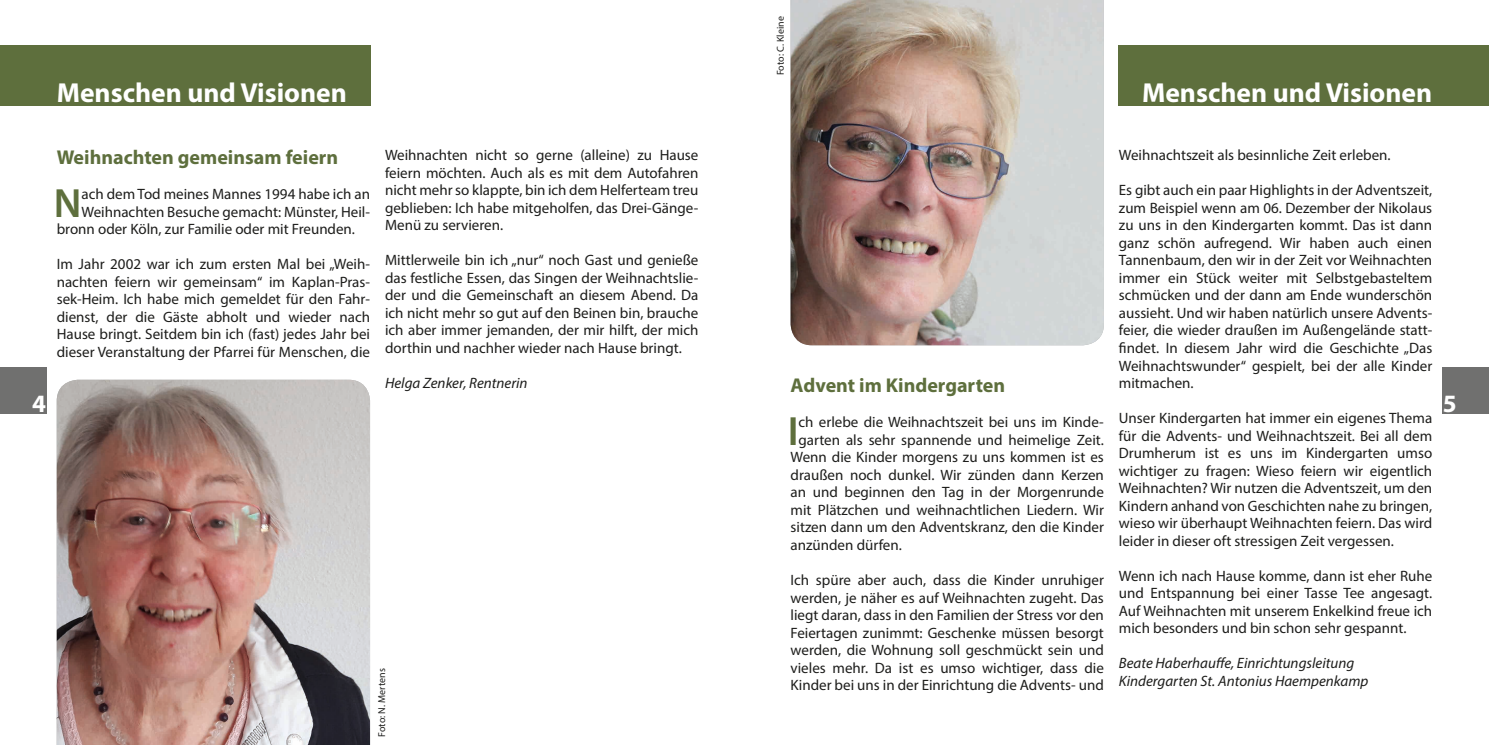
<style>
.page{position:relative;width:1489px;height:745px;background:#fff}
.page>*{position:absolute;margin:0;border:0;box-sizing:border-box;transform-origin:0 0}
.t1{font:600 41px "Myriad Pro";color:#5e6f3d}
.t2{font:700 27.5px "Myriad Pro";color:#fff}
.t3{font:700 25px "Myriad Pro";color:#fff}
.t4{font:700 20px "Myriad Pro";color:#5e6f3d}
.t5{font:15px/17.5px "Myriad Pro";color:#1d1d1b;text-align:justify}
.t6{font:italic 15px "Myriad Pro";color:#1d1d1b}
.t7{font:10px "Myriad Pro";color:#1d1d1b}
</style>
<div class="page">
<div style="left:0;top:45px;width:370px;height:60px;background:#5e6f3d"></div>
<div style="left:1118px;top:45px;width:370px;height:60px;background:#5e6f3d"></div>
<div style="left:0;top:367px;width:46px;height:46px;background:#70706f"></div>
<div style="left:1442px;top:367px;width:46px;height:46px;background:#70706f"></div>
<img style="left:57px;top:379px;width:313px;height:365px">
<img style="left:790px;top:0;width:313px;height:345px">
<p class="t7" style="left:774px;top:75px;width:60px;rotate:-90deg">Foto: C. Kleine</p>
<p class="t2" style="left:57px;top:75px;width:292px">Menschen und Visionen</p>
<p class="t2" style="left:1141px;top:74px;width:292px">Menschen und Visionen</p>
<p class="t4" style="left:57px;top:144px;width:283px">Weihnachten gemeinsam feiern</p>
<p class="t1" style="left:54px;top:176px;width:29px">N</p>
<p class="t5" style="left:81px;top:185px;width:290px">ach dem Tod meines Mannes 1994 habe ich an</p>
<p class="t5" style="left:385px;top:146px;width:315px">Weihnachten nicht so gerne (alleine) zu Hause feiern möchten. Auch als es mit dem Autofahren nicht mehr so klappte, bin ich dem Helferteam treu geblieben: Ich habe mitgeholfen, das Drei-Gänge-Menü zu servieren.</p>
<p class="t5" style="left:385px;top:251px;width:315px">Mittlerweile bin ich „nur“ noch Gast und genieße das festliche Essen, das Singen der Weihnachtslie&shy;der und die Gemeinschaft an diesem Abend. Da ich nicht mehr so gut auf den Beinen bin, brauche ich aber immer jemanden, der mir hilft, der mich dorthin und nachher wieder nach Hause bringt.</p>
<p class="t6" style="left:385px;top:373px;width:144px">Helga Zenker, Rentnerin</p>
<p class="t5" style="left:1118px;top:146px;width:273px">Weihnachtszeit als besinnliche Zeit erleben.</p>
<p class="t5" style="left:1118px;top:181px;width:315px">Es gibt auch ein paar Highlights in der Adventszeit, zum Beispiel wenn am 06. Dezember der Nikolaus zu uns in den Kindergarten kommt. Das ist dann ganz schön aufregend. Wir haben auch einen Tannenbaum, den wir in der Zeit vor Weihnachten immer ein Stück weiter mit Selbstgebasteltem schmücken und der dann am Ende wunderschön aussieht. Und wir haben natürlich unsere Advents&shy;feier, die wieder draußen im Außengelände statt&shy;findet. In diesem Jahr wird die Geschichte „Das Weihnachtswunder“ gespielt, bei der alle Kinder mitmachen.</p>
<p class="t5" style="left:1118px;top:409px;width:315px">Unser Kindergarten hat immer ein eigenes Thema für die Advents- und Weihnachtszeit. Bei all dem Drumherum ist es uns im Kindergarten umso wichtiger zu fragen: Wieso feiern wir eigentlich Weihnachten? Wir nutzen die Adventszeit, um den Kindern anhand von Geschichten nahe zu bringen, wieso wir überhaupt Weihnachten feiern. Das wird leider in dieser oft stressigen Zeit vergessen.</p>
<p class="t5" style="left:1118px;top:566px;width:315px">Wenn ich nach Hause komme, dann ist eher Ruhe und Entspannung bei einer Tasse Tee angesagt.<br>Auf Weihnachten mit unserem Enkelkind freue ich mich besonders und bin schon sehr gespannt.</p>
<p class="t6" style="left:1118px;top:653px;width:237px">Beate Haberhauffe, Einrichtungsleitung</p>
<p class="t6" style="left:1118px;top:671px;width:251px">Kindergarten St. Antonius Haempenkamp</p>
<p class="t5" style="left:81px;top:202px;width:290px">Weihnachten Besuche gemacht: Münster, Heil-</p>
<p class="t5" style="left:57px;top:220px;width:300px">bronn oder Köln, zur Familie oder mit Freunden.</p>
<p class="t5" style="left:57px;top:255px;width:315px">Im Jahr 2002 war ich zum ersten Mal bei „Weih&shy;nachten feiern wir gemeinsam“ im Kaplan-Pras&shy;sek-Heim. Ich habe mich gemeldet für den Fahr&shy;dienst, der die Gäste abholt und wieder nach Hause bringt. Seitdem bin ich (fast) jedes Jahr bei dieser Veranstaltung der Pfarrei für Menschen, die</p>
<p class="t4" style="left:790px;top:372px;width:216px">Advent im Kindergarten</p>
<p class="t1" style="left:787px;top:404px;width:12px">I</p>
<p class="t5" style="left:798px;top:413px;width:307px">ch erlebe die Weihnachtszeit bei uns im Kinde-</p>
<p class="t3" style="left:32px;top:387px;width:15px">4</p>
<p class="t3" style="left:1442px;top:387px;width:15px">5</p>
<p class="t5" style="left:798px;top:430px;width:307px">garten als sehr spannende und heimelige Zeit.</p>
<p class="t5" style="left:790px;top:448px;width:315px">Wenn die Kinder morgens zu uns kommen ist es</p>
<p class="t5" style="left:790px;top:465px;width:315px">draußen noch dunkel. Wir zünden dann Kerzen</p>
<p class="t5" style="left:790px;top:483px;width:315px">an und beginnen den Tag in der Morgenrunde</p>
<p class="t5" style="left:790px;top:500px;width:315px">mit Plätzchen und weihnachtlichen Liedern. Wir</p>
<p class="t5" style="left:790px;top:518px;width:315px">sitzen dann um den Adventskranz, den die Kinder</p>
<p class="t5" style="left:790px;top:535px;width:113px">anzünden dürfen.</p>
<p class="t5" style="left:790px;top:570px;width:315px">Ich spüre aber auch, dass die Kinder unruhiger werden, je näher es auf Weihnachten zugeht. Das liegt daran, dass in den Familien der Stress vor den Feiertagen zunimmt: Geschenke müssen besorgt werden, die Wohnung soll geschmückt sein und vieles mehr. Da ist es umso wichtiger, dass die Kinder bei uns in der Einrichtung die Advents- und</p>
<p class="t7" style="left:375px;top:736px;width:70px;rotate:-90deg">Foto: N. Mertens</p>
</div>
